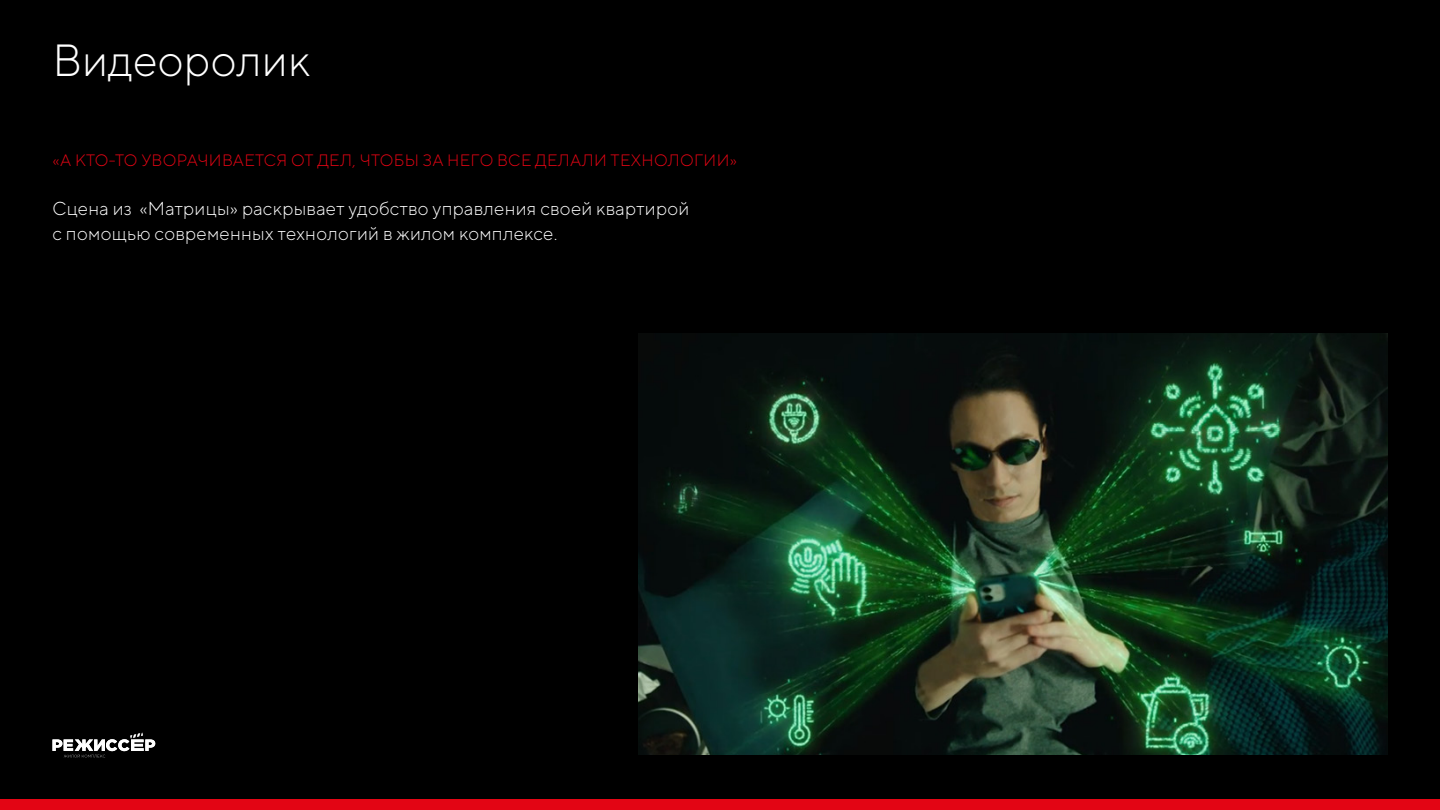
<style>
.page{position:relative;width:1440px;height:810px;background:#000}
.page>*{position:absolute;margin:0;border:0;box-sizing:border-box;transform-origin:0 0}
.t1{font:300 45px "TT Norms";color:#fff}
.t2{font:300 18.75px/24.8px "TT Norms";letter-spacing:.01em;color:#fff}
.t3{font:300 16.5px "TT Norms";letter-spacing:.02em;color:#e30514}
</style>
<div class="page">
<svg style="left:52px;top:733px;width:103px;height:24px"></svg>
<div style="left:0;top:800px;width:1440px;height:10px;background:#e30514"></div>
<img style="left:639px;top:333px;width:749px;height:421px">
<h1 class="t1" style="left:52px;top:33px;width:260px">Видеоролик</h1>
<p class="t3" style="left:52px;top:150px;width:686px">«А КТО-ТО УВОРАЧИВАЕТСЯ ОТ ДЕЛ, ЧТОБЫ ЗА НЕГО ВСЕ ДЕЛАЛИ ТЕХНОЛОГИИ»</p>
<p class="t2" style="left:52px;top:196px;width:638px">Сцена из «Матрицы» раскрывает удобство управления своей квартирой с помощью современных технологий в жилом комплексе.</p>
</div>
